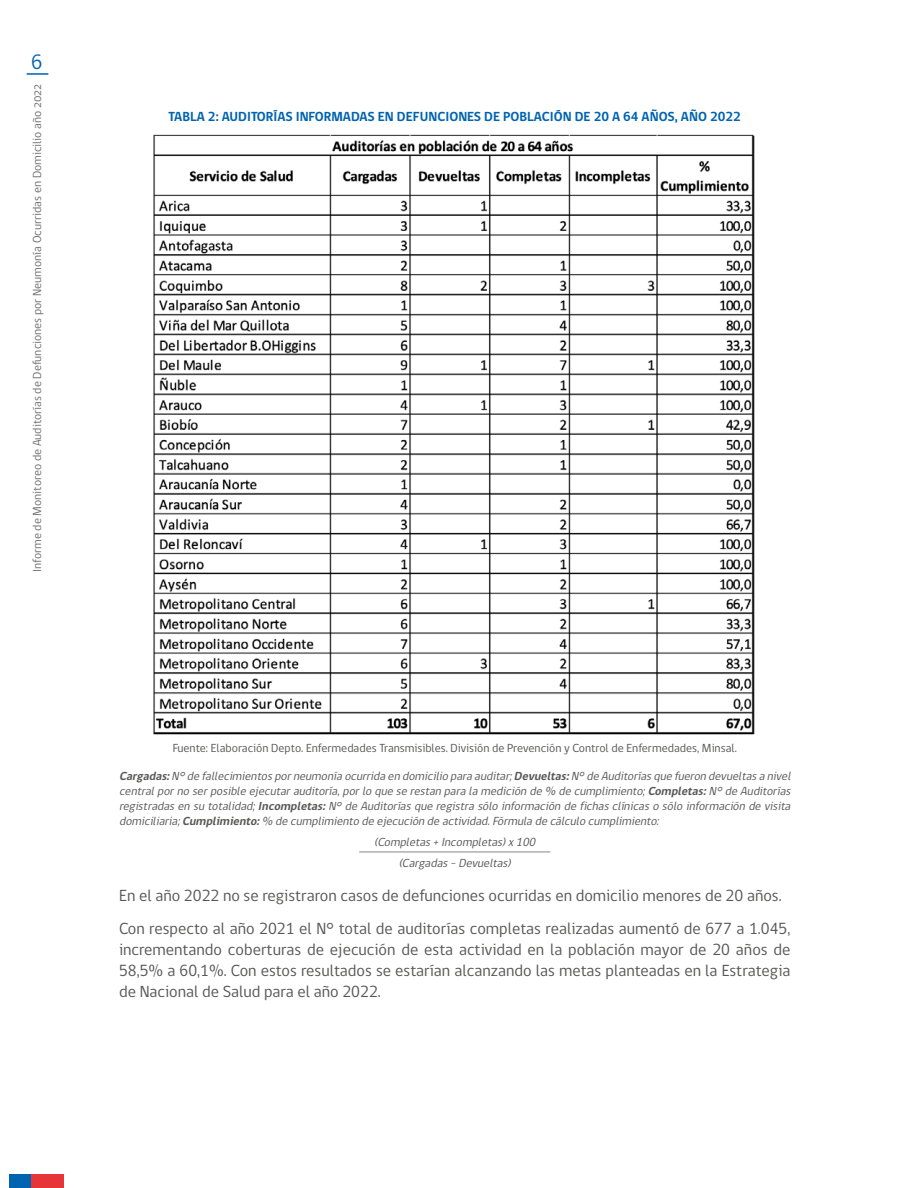
<style>
.page{position:relative;width:918px;height:1188px;background:#fff}
.page>*{position:absolute;margin:0;border:0;box-sizing:border-box;transform-origin:0 0}
.t1{font:21.3px "gob CL";color:#0063af}
.t2{font:16.5px/21px "gob CL";color:#575756}
.t3{font:700 13.5px "gob CL";color:#0063af}
.t4{font:italic 12px/15px "gob CL";color:#575756;text-align:justify}
.t5{font:12px "gob CL";color:#575756}
.t6{font:12px "gob CL";color:#706f6f}
.s1{font-weight:700}
</style>
<div class="page">
<hr style="left:27px;top:73px;width:21px;height:2px;background:#0063af">
<div style="left:9px;top:1174px;width:22px;height:14px;background:#0063af"></div>
<div style="left:31px;top:1174px;width:33px;height:14px;background:#e73439"></div>
<img style="left:153px;top:134px;width:602px;height:601px">
<hr style="left:359px;top:852px;width:191px;height:1px;background:#878787">
<h1 class="t1" style="left:31px;top:47px;width:13px">6</h1>
<p class="t6" style="left:29px;top:572px;width:490px;rotate:-90deg">Informe de Monitoreo de Auditorías de Defunciones por Neumonía Ocurridas en Domicilio año 2022</p>
<p class="t3" style="left:169px;top:107px;width:574px">TABLA 2: AUDITORÍAS INFORMADAS EN DEFUNCIONES DE POBLACIÓN DE 20 A 64 AÑOS, AÑO 2022</p>
<p class="t5" style="left:173px;top:740px;width:566px">Fuente: Elaboración Depto. Enfermedades Transmisibles. División de Prevención y Control de Enfermedades, Minsal.</p>
<p class="t4" style="left:119px;top:769px;width:676px"><span class="s1">Cargadas:</span>N°defallecimientosporneumoníaocurridaendomicilio paraauditar;<span class="s1">Devueltas:</span>N°deAuditoríasquefuerondevueltasanivel centralporno serposibleejecutarauditoría,porlo queserestanparalamediciónde% decumplimiento;<span class="s1">Completas:</span>N°deAuditorías registradasensutotalidad;<span class="s1">Incompletas:</span>N°deAuditoríasqueregistrasólo informacióndefichasclínicaso sólo informacióndevisita domiciliaria;<span class="s1">Cumplimiento:</span>% decumplimiento deejecucióndeactividad.Fórmuladecálculo cumplimiento:</p>
<p class="t4" style="left:374px;top:832px;width:166px;line-height:21px;text-align:center">(Completas+Incompletas)x100 (Cargadas-Devueltas)</p>
<h2 class="t2" style="left:119px;top:879px;width:673px;line-height:33.8px">En el año 2022 no se registraron casos de defunciones ocurridas en domicilio menores de 20 años.<br>Con respecto al año 2021 el N° total de auditorías completas realizadas aumentó de 677 a 1.045,</h2>
<h2 class="t2" style="left:119px;top:940px;width:673px;text-align:justify">incrementando coberturas de ejecución de esta actividad en la población mayor de 20 años de 58,5% a 60,1%. Con estos resultados se estarían alcanzando las metas planteadas en la Estrategia de Nacional de Salud para el año 2022.</h2>
</div>
